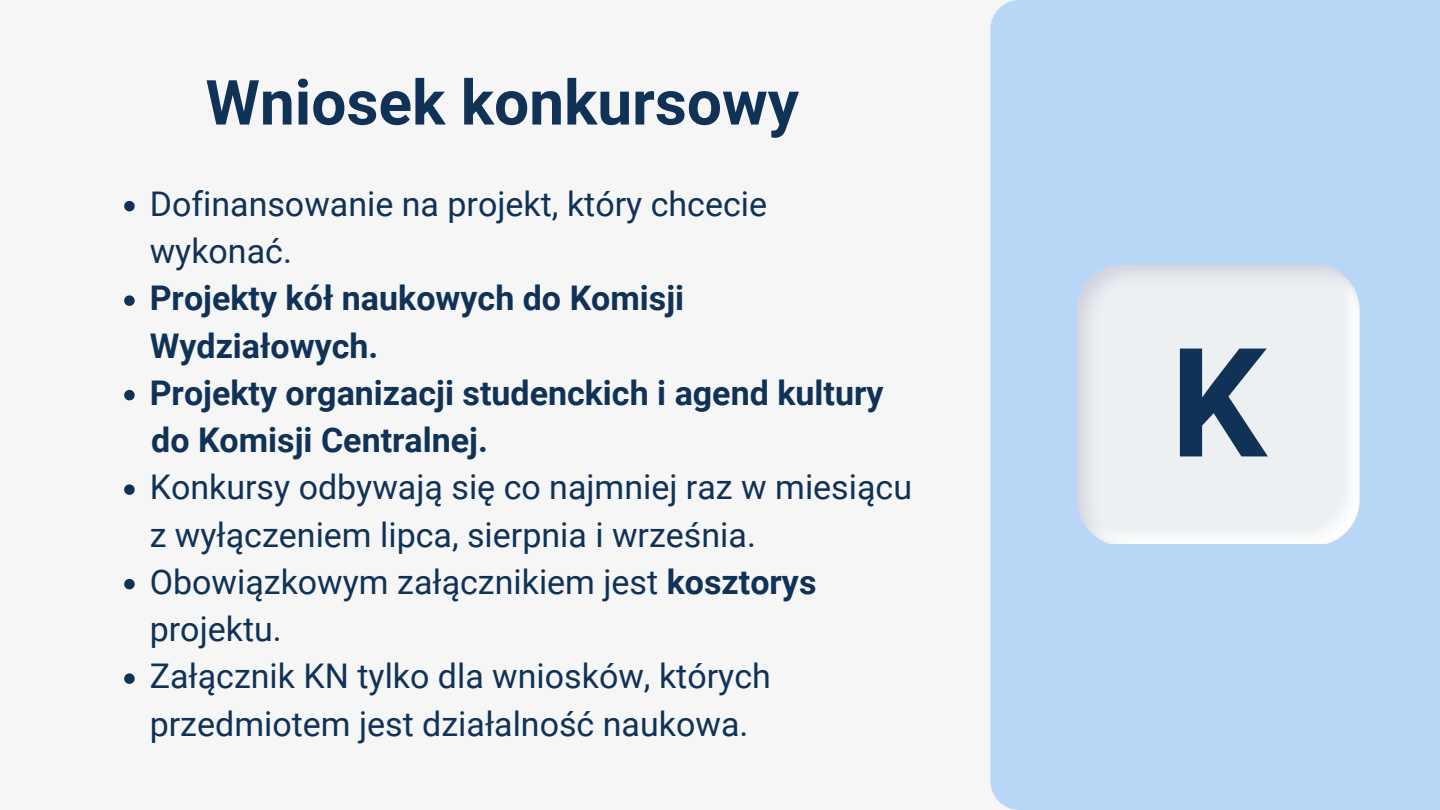
<style>
.page{position:relative;width:1440px;height:810px;background:#f6f6f6}
.page>*{position:absolute;margin:0;border:0;box-sizing:border-box;transform-origin:0 0}
.t1{font:700 151.8px "Roboto";color:#0f3256}
.t2{font:700 62.2px "Roboto";color:#0f3256}
.t3{font:34px/47.2px "Roboto";color:#0f3256}
.t4{font:700 34px/47.2px "Roboto";color:#0f3256}
.s1{font-weight:700}
</style>
<div class="page">
<div style="left:990px;top:0;width:450px;height:810px;background:#b8d6f6"></div>
<img style="left:1078px;top:266px;width:281px;height:278px">
<svg style="left:124px;top:201px;width:11px;height:10px"></svg>
<svg style="left:124px;top:295px;width:11px;height:11px"></svg>
<svg style="left:124px;top:390px;width:11px;height:10px"></svg>
<svg style="left:124px;top:484px;width:11px;height:11px"></svg>
<svg style="left:124px;top:579px;width:11px;height:10px"></svg>
<svg style="left:124px;top:673px;width:11px;height:11px"></svg>
<h2 class="t2" style="left:206px;top:67px;width:595px">Wniosek konkursowy</h2>
<p class="t3" style="left:150px;top:181px;width:619px">Dofinansowanie na projekt, który chcecie wykonać.</p>
<p class="t4" style="left:150px;top:275px;width:735px">Projekty kół naukowych do Komisji<br>Wydziałowych.<br>Projekty organizacji studenckich i agend kultury</p>
<p class="t4" style="left:151px;top:417px;width:338px">do Komisji Centralnej.</p>
<p class="t3" style="left:150px;top:464px;width:764px">Konkursy odbywają się co najmniej raz w miesiącu z wyłączeniem lipca, sierpnia i września.<br>Obowiązkowym załącznikiem jest <span class="s1">kosztorys </span>projektu.<br>Załącznik KN tylko dla wniosków, których przedmiotem jest działalność naukowa.</p>
<h1 class="t1" style="left:1170px;top:316px;width:98px">K</h1>
</div>
